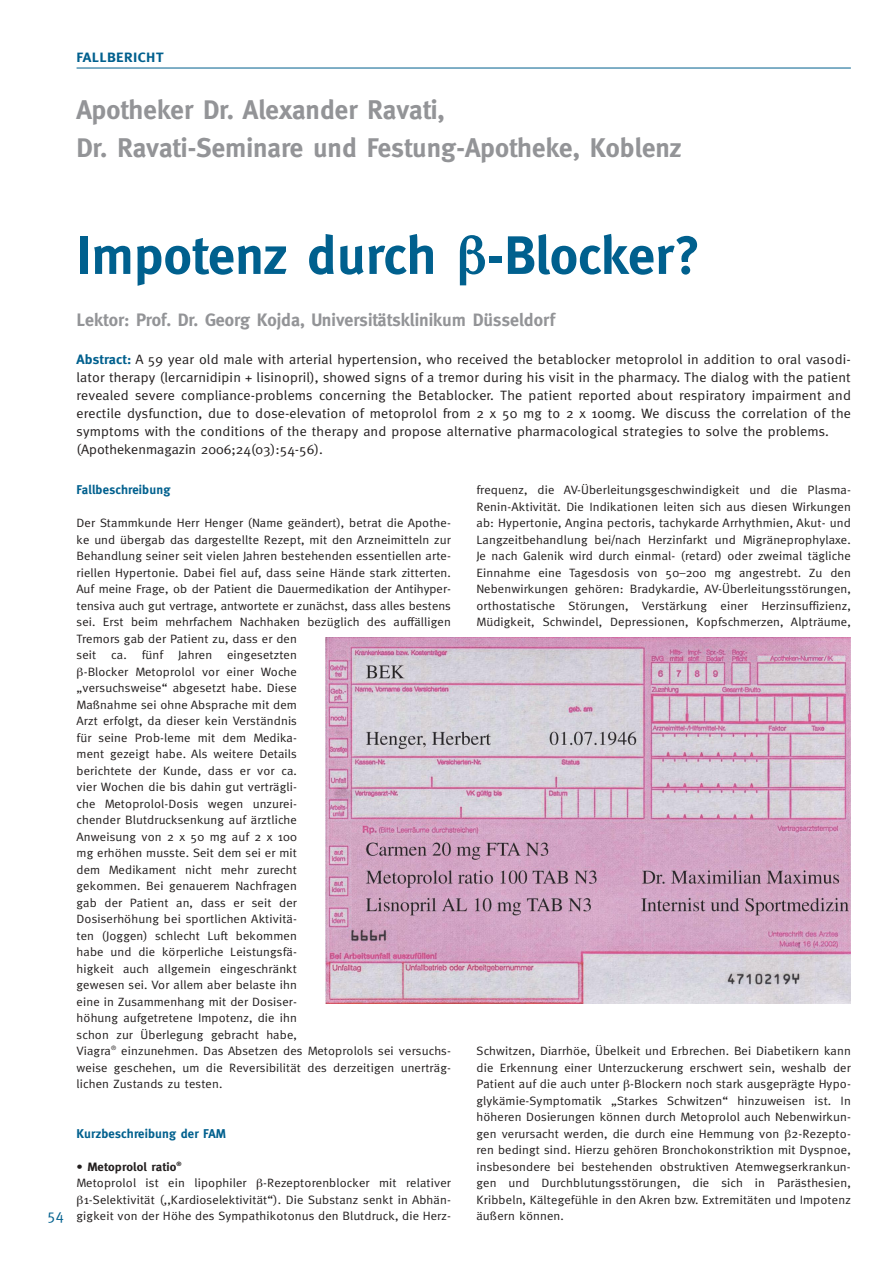
<style>
.page{position:relative;width:893px;height:1263px;background:#fff}
.page>*{position:absolute;margin:0;border:0;box-sizing:border-box;transform-origin:0 0}
.t1{font:700 54px "Meta";color:#00608e}
.t2{font:700 27px/37.5px "Meta";color:#939497}
.t3{font:700 18px "Meta";color:#939497}
.t4{font:13.5px/18px "Meta";letter-spacing:.01em;color:#231f1f;scale:1.05 1}
.t5{font:700 13.5px "Meta";letter-spacing:.025em;color:#00608e;scale:1.11 1}
.t6{font:700 12.75px "Meta";letter-spacing:.01em;color:#00608e}
.t7{font:12.15px/16.5px "Meta";letter-spacing:.01em;color:#231f1f;text-align:justify;scale:1.05 1}
.s1{font-weight:700;color:#00608e}
.s2{font-weight:700}
.s3{font-size:15px;color:#00608e}
</style>
<div class="page">
<hr style="left:77px;top:68px;width:773px;height:1px;background:#00608e">
<img style="left:326px;top:638px;width:524px;height:366px">
<p class="t5" style="left:77px;top:52px;width:80px">FALLBERICHT</p>
<h2 class="t2" style="left:77px;top:94px;width:606px">Apotheker Dr. Alexander Ravati,<br>Dr. Ravati-Seminare und Festung-Apotheke, Koblenz</h2>
<h1 class="t1" style="left:77px;top:235px;width:625px">Impotenz durch -Blocker?</h1>
<h3 class="t3" style="left:77px;top:313px;width:479px">Lektor: Prof. Dr. Georg Kojda, Universitätsklinikum Düsseldorf</h3>
<p class="t4" style="left:77px;top:351px;width:739px"><span class="s1">Abstract:</span> A 59 year old male with arterial hypertension, who received the betablocker metoprolol in addition to oral vasodi&shy;lator therapy (lercarnidipin + lisinopril), showed signs of a tremor during his visit in the pharmacy. The dialog with the patient revealed severe compliance-problems concerning the Betablocker. The patient reported about respiratory impairment and erectile dysfunction, due to dose-elevation of metoprolol from 2 x 50 mg to 2 x 100mg. We discuss the correlation of the symptoms with the conditions of the therapy and propose alternative pharmacological strategies to solve the problems. (Apothekenmagazin 2006;24(03):54-56).</p>
<p class="t7" style="left:476px;top:483px;width:358px">frequenz, die AV-Überleitungsgeschwindigkeit und die Plasma-Renin-Aktivität. Die Indikationen leiten sich aus diesen Wirkungen ab: Hypertonie, Angina pectoris, tachykarde Arrhythmien, Akut- und Langzeitbehandlung bei/nach Herzinfarkt und Migräneprophylaxe.<br>Je nach Galenik wird durch einmal- (retard) oder zweimal tägliche Einnahme eine Tagesdosis von 50–200 mg angestrebt. Zu den Nebenwirkungen gehören: Bradykardie, AV-Überleitungsstörungen, orthostatische Störungen, Verstärkung einer Herzinsuffizienz, Müdigkeit, Schwindel, Depressionen, Kopfschmerzen, Alpträume,</p>
<p class="t6" style="left:77px;top:485px;width:95px">Fallbeschreibung</p>
<p class="t7" style="left:77px;top:516px;width:358px">Der Stammkunde Herr Henger (Name geändert), betrat die Apothe-</p>
<p class="t7" style="left:77px;top:532px;width:358px">ke und übergab das dargestellte Rezept, mit den Arzneimitteln zur</p>
<p class="t7" style="left:77px;top:549px;width:358px">Behandlung seiner seit vielen Jahren bestehenden essentiellen arte-</p>
<p class="t7" style="left:77px;top:565px;width:358px">riellen Hypertonie. Dabei fiel auf, dass seine Hände stark zitterten.</p>
<p class="t7" style="left:77px;top:582px;width:358px">Auf meine Frage, ob der Patient die Dauermedikation der Antihyper-</p>
<p class="t7" style="left:77px;top:598px;width:358px">tensiva auch gut vertrage, antwortete er zunächst, dass alles bestens</p>
<p class="t7" style="left:77px;top:615px;width:358px">sei. Erst beim mehrfachem Nachhaken bezüglich des auffälligen</p>
<p class="t7" style="left:77px;top:631px;width:211px">Tremors gab der Patient zu, dass er den</p>
<p class="t7" style="left:77px;top:648px;width:211px">seit ca. fünf Jahren eingesetzten</p>
<p class="t7" style="left:84px;top:664px;width:204px">-Blocker Metoprolol vor einer Woche</p>
<p class="t7" style="left:77px;top:681px;width:211px">„versuchsweise“ abgesetzt habe. Diese</p>
<p class="t7" style="left:77px;top:697px;width:211px">Maßnahme sei ohne Absprache mit dem</p>
<p class="t7" style="left:77px;top:714px;width:211px">Arzt erfolgt, da dieser kein Verständnis</p>
<p class="t7" style="left:77px;top:730px;width:211px">für seine Prob-leme mit dem Medika-</p>
<p class="t7" style="left:77px;top:747px;width:211px">ment gezeigt habe. Als weitere Details</p>
<p class="t7" style="left:77px;top:763px;width:211px">berichtete der Kunde, dass er vor ca.</p>
<p class="t7" style="left:77px;top:780px;width:211px">vier Wochen die bis dahin gut verträgli-</p>
<p class="t7" style="left:77px;top:796px;width:211px">che Metoprolol-Dosis wegen unzurei-</p>
<p class="t7" style="left:77px;top:813px;width:211px">chender Blutdrucksenkung auf ärztliche</p>
<p class="t7" style="left:77px;top:829px;width:211px">Anweisung von 2 x 50 mg auf 2 x 100</p>
<p class="t7" style="left:77px;top:846px;width:211px">mg erhöhen musste. Seit dem sei er mit</p>
<p class="t7" style="left:77px;top:862px;width:211px">dem Medikament nicht mehr zurecht</p>
<p class="t7" style="left:77px;top:879px;width:211px">gekommen. Bei genauerem Nachfragen</p>
<p class="t7" style="left:77px;top:895px;width:211px">gab der Patient an, dass er seit der</p>
<p class="t7" style="left:77px;top:912px;width:211px">Dosiserhöhung bei sportlichen Aktivitä-</p>
<p class="t7" style="left:77px;top:928px;width:211px">ten (Joggen) schlecht Luft bekommen</p>
<p class="t7" style="left:77px;top:945px;width:211px">habe und die körperliche Leistungsfä-</p>
<p class="t7" style="left:77px;top:961px;width:211px">higkeit auch allgemein eingeschränkt</p>
<p class="t7" style="left:77px;top:978px;width:211px">gewesen sei. Vor allem aber belaste ihn</p>
<p class="t7" style="left:77px;top:994px;width:211px">eine in Zusammenhang mit der Dosiser-</p>
<p class="t7" style="left:77px;top:1011px;width:211px">höhung aufgetretene Impotenz, die ihn</p>
<p class="t7" style="left:77px;top:1027px;width:211px">schon zur Überlegung gebracht habe,</p>
<p class="t7" style="left:77px;top:1044px;width:358px">Viagra<sup>®</sup> einzunehmen. Das Absetzen des Metoprolols sei versuchs-</p>
<p class="t7" style="left:77px;top:1060px;width:358px">weise geschehen, um die Reversibilität des derzeitigen unerträg-</p>
<p class="t7" style="left:77px;top:1077px;width:140px">lichen Zustands zu testen.</p>
<p class="t6" style="left:77px;top:1129px;width:151px">Kurzbeschreibung der FAM</p>
<p class="t7" style="left:77px;top:1159px;width:163px"><span class="s2">• Metoprolol ratio</span><sup>®<br></sup>Metoprolol ist ein lipophiler</p>
<p class="t7" style="left:476px;top:1044px;width:358px">Schwitzen, Diarrhöe, Übelkeit und Erbrechen. Bei Diabetikern kann die Erkennung einer Unterzuckerung erschwert sein, weshalb der Patient auf die auch unter -Blockern noch stark ausgeprägte Hypo&shy;glykämie-Symptomatik „Starkes Schwitzen“ hinzuweisen ist. In höheren Dosierungen können durch Metoprolol auch Nebenwirkun&shy;gen verursacht werden, die durch eine Hemmung von 2-Rezepto&shy;ren bedingt sind. Hierzu gehören Bronchokonstriktion mit Dyspnoe, insbesondere bei bestehenden obstruktiven Atemwegserkrankun&shy;gen und Durchblutungsstörungen, die sich in Parästhesien, Kribbeln, Kältegefühle in den Akren bzw. Extremitäten und Impotenz äußern können.</p>
<p class="t7" style="left:47px;top:1176px;width:386px;text-align:right">-Rezeptorenblocker mit relativer<br>1-Selektivität (,,Kardioselektivität“). Die Substanz senkt in Abhän-<br><span class="s3">54</span> gigkeit von der Höhe des Sympathikotonus den Blutdruck, die Herz-</p>
</div>
